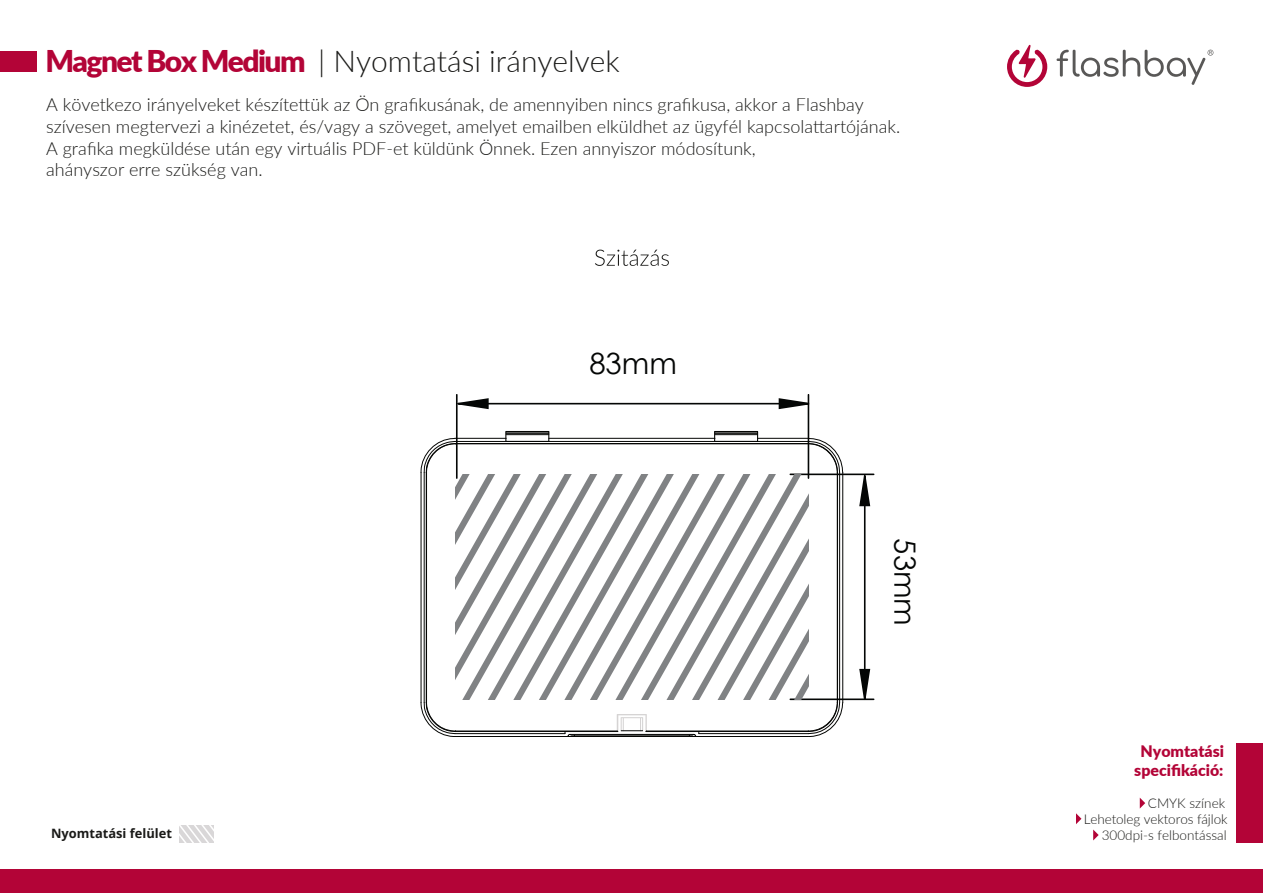
<style>
.page{position:relative;width:1263px;height:893px;background:#fff}
.page>*{position:absolute;margin:0;border:0;box-sizing:border-box;transform-origin:0 0}
.t1{font:300 30px "Lato";color:#1a1a18}
.t2{font:29.25px "Century Gothic";color:#040605}
.t3{font:300 18px/21.6px "Lato";color:#1a1a18}
.t4{font:900 15.9px/19px "Lato";color:#b30437;text-align:center}
.t5{font:300 13.5px/16.2px "Lato";color:#1a1a18;text-align:right}
.t6{font:700 12.9px "Open Sans";color:#1a1a18}
.s1{font-weight:900;color:#b30437}
</style>
<div class="page">
<svg style="left:180px;top:826px;width:34px;height:17px"></svg>
<svg style="left:595px;top:250px;width:74px;height:16px"></svg>
<div style="left:1px;top:869px;width:1262px;height:24px;background:#b30437"></div>
<svg style="left:1007px;top:44px;width:40px;height:43px"></svg>
<svg style="left:1057px;top:50px;width:156px;height:35px"></svg>
<div style="left:0;top:51px;width:37px;height:21px;background:#b30437"></div>
<div style="left:1236px;top:743px;width:27px;height:100px;background:#b30437"></div>
<svg style="left:1140px;top:798px;width:5px;height:10px"></svg>
<svg style="left:1076px;top:813px;width:5px;height:11px"></svg>
<svg style="left:1093px;top:829px;width:6px;height:11px"></svg>
<hr style="left:864px;top:475px;width:2px;height:224px;background:#040605">
<hr style="left:790px;top:698px;width:84px;height:2px;background:#040605">
<hr style="left:790px;top:473px;width:84px;height:2px;background:#040605">
<svg style="left:858px;top:668px;width:13px;height:33px"></svg>
<svg style="left:858px;top:475px;width:13px;height:32px"></svg>
<hr style="left:458px;top:403px;width:349px;height:1px;background:#040605">
<hr style="left:456px;top:395px;width:2px;height:83px;background:#040605">
<hr style="left:808px;top:395px;width:1px;height:83px;background:#040605">
<svg style="left:457px;top:397px;width:32px;height:13px"></svg>
<svg style="left:778px;top:397px;width:32px;height:13px"></svg>
<hr style="left:506px;top:433px;width:43px;height:1px;background:#040503">
<hr style="left:715px;top:433px;width:43px;height:1px;background:#040503">
<hr style="left:506px;top:434px;width:43px;height:1px;background:#040503">
<hr style="left:715px;top:434px;width:43px;height:1px;background:#040503">
<svg style="left:420px;top:437px;width:424px;height:300px"></svg>
<hr style="left:455px;top:731px;width:163px;height:1px;background:#040503">
<hr style="left:646px;top:731px;width:163px;height:1px;background:#040503">
<hr style="left:455px;top:733px;width:110px;height:1px;background:#040503">
<hr style="left:699px;top:733px;width:110px;height:1px;background:#040503">
<hr style="left:570px;top:734px;width:124px;height:1px;background:#040503">
<hr style="left:574px;top:735px;width:115px;height:1px;background:#040503">
<hr style="left:574px;top:736px;width:115px;height:1px;background:#040503">
<hr style="left:696px;top:736px;width:113px;height:1px;background:#040503">
<hr style="left:455px;top:736px;width:113px;height:1px;background:#040503">
<div style="left:505px;top:431px;width:44px;height:11px;border:1px solid #040503"></div>
<div style="left:714px;top:431px;width:44px;height:11px;border:1px solid #040503"></div>
<h1 class="t1" style="left:45px;top:40px;width:576px"><span class="s1">Magnet Box Medium</span> | Nyomtatási irányelvek</h1>
<p class="t3" style="left:46px;top:93px;width:856px">A következo irányelveket készítettük az Ön grafikusának, de amennyiben nincs grafikusa, akkor a Flashbay szívesen megtervezi a kinézetet, és/vagy a szöveget, amelyet emailben elküldhet az ügyfél kapcsolattartójának.<br>A grafika megküldése után egy virtuális PDF-et küldünk Önnek. Ezen annyiszor módosítunk,<br>ahányszor erre szükség van.</p>
<p class="t6" style="left:51px;top:824px;width:123px">Nyomtatási felület</p>
<h2 class="t2" style="left:589px;top:343px;width:89px">83mm</h2>
<h2 class="t2" style="left:926px;top:538px;width:89px;rotate:90deg">53mm</h2>
<p class="t4" style="left:1134px;top:741px;width:91px">Nyomtatási specifikáció:</p>
<p class="t5" style="left:1084px;top:794px;width:145px">CMYK színek<br>Lehetoleg vektoros fájlok<br>300dpi-s felbontással</p>
</div>
